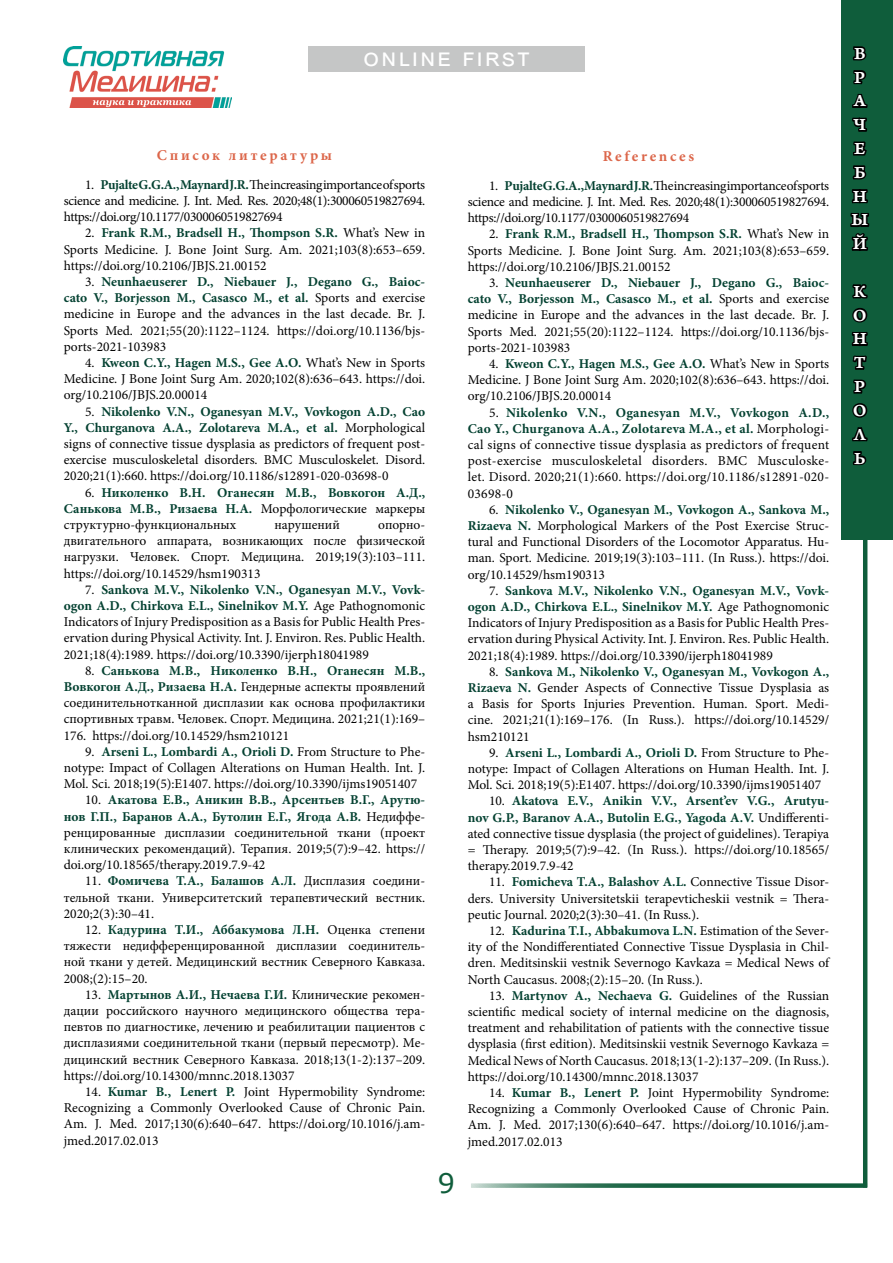
<style>
.page{position:relative;width:893px;height:1263px;background:#fff}
.page>*{position:absolute;margin:0;border:0;box-sizing:border-box;transform-origin:0 0}
.t1{font:27px "Verdana";color:#0f5d3b}
.t2{font:24px "Arial";letter-spacing:.1em;color:#fff}
.t3{font:18px/23.9px "Arno Pro Smbd Caption";color:#fff}
.Литература__заг{font:700 15px "Minion Pro";letter-spacing:.18em;color:#dc664a}
.t4{font:13.5px/16.2px "Minion Pro";color:#000;text-align:justify}
.t5{font:700 13.5px/16.2px "Minion Pro";color:#054232;text-align:justify}
.s1{font-weight:700;color:#054232}
.s2{font-weight:400;color:#000}
</style>
<div class="page">
<hr style="left:863px;top:111px;width:4px;height:1076px;background:#0f5d3b">
<svg style="left:471px;top:1183px;width:396px;height:5px;background:#448066"></svg>
<img style="left:64px;top:47px;width:168px;height:60px">
<div style="left:841px;top:0;width:52px;height:540px;background:#0f5d3b"></div>
<svg style="left:852px;top:46px;width:15px;height:15px"></svg>
<svg style="left:852px;top:70px;width:16px;height:86px"></svg>
<svg style="left:852px;top:165px;width:15px;height:15px"></svg>
<svg style="left:851px;top:189px;width:17px;height:15px"></svg>
<svg style="left:850px;top:213px;width:20px;height:38px"></svg>
<svg style="left:851px;top:284px;width:17px;height:182px"></svg>
<div style="left:308px;top:46px;width:277px;height:26px;background:#c5c6c6"></div>
<h2 class="t2" style="left:364px;top:42px;width:168px">online first</h2>
<p class="Литература__заг" style="left:157px;top:144px;width:177px">Список литературы</p>
<p class="t4" style="left:64px;top:176px;width:363px;text-indent:21px">1. <span class="s1">Pujalte G.G.A., Maynard J.R.</span> The increasing importance of sports science and medicine. J. Int. Med. Res. 2020;48(1):300060519827694. https://doi.org/10.1177/0300060519827694</p>
<p class="t4" style="left:64px;top:225px;width:363px;text-indent:21px">2. <span class="s1">Frank R.M., Bradsell H., Thompson S.R.</span> What’s New in Sports Medicine. J. Bone Joint Surg. Am. 2021;103(8):653–659. https://doi.org/10.2106/JBJS.21.00152</p>
<p class="t4" style="left:64px;top:274px;width:363px;text-indent:21px">3. <span class="s1">Neunhaeuserer D., Niebauer J., Degano G., Baioc&shy;cato V., Borjesson M., Casasco M., et al.</span> Sports and exercise medicine in Europe and the advances in the last decade. Br. J.<br>Sports Med. 2021;55(20):1122–1124. https://doi.org/10.1136/bjs&shy;ports-2021-103983</p>
<p class="t4" style="left:64px;top:355px;width:363px;text-indent:21px">4. <span class="s1">Kweon C.Y., Hagen M.S., Gee A.O.</span> What’s New in Sports Medicine. J Bone Joint Surg Am. 2020;102(8):636–643. https://doi. org/10.2106/JBJS.20.00014</p>
<p class="t4" style="left:64px;top:403px;width:363px;text-indent:21px">5. <span class="s1">Nikolenko V.N., Oganesyan M.V., Vovkogon A.D., Cao Y., Churganova A.A., Zolotareva M.A., et al.</span> Morphological signs of connective tissue dysplasia as predictors of frequent post&shy;exercise musculoskeletal disorders. BMC Musculoskelet. Disord.<br>2020;21(1):660. https://doi.org/10.1186/s12891-020-03698-0</p>
<p class="t5" style="left:64px;top:484px;width:363px;text-indent:21px"><span class="s2">6.</span> Николенко В.Н. Оганесян М.В., Вовкогон А.Д., Санькова М.В., Ризаева Н.А. <span class="s2">Морфологические маркеры структурно-функциональных</span></p>
<p class="t4" style="left:275px;top:517px;width:67px">нарушений</p>
<p class="t4" style="left:64px;top:517px;width:363px;text-indent:315px">опорно&shy;двигательного аппарата, возникающих после физической нагрузки. Человек. Спорт. Медицина. 2019;19(3):103–111. https://doi.org/10.14529/hsm190313</p>
<p class="t4" style="left:64px;top:581px;width:363px;text-indent:21px">7. <span class="s1">Sankova M.V., Nikolenko V.N., Oganesyan M.V., Vovk&shy;ogon A.D., Chirkova E.L., Sinelnikov M.Y.</span> Age Pathognomonic Indicators of Injury Predisposition as a Basis for Public Health Pres&shy;ervation during Physical Activity. Int. J. Environ. Res. Public Health.<br>2021;18(4):1989. https://doi.org/10.3390/ijerph18041989</p>
<p class="t4" style="left:64px;top:662px;width:363px;text-indent:21px">8. <span class="s1">Санькова М.В., Николенко В.Н., Оганесян М.В., Вовкогон А.Д., Ризаева Н.А.</span> Гендерные аспекты проявлений соединительнотканной дисплазии как основа профилактики спортивных травм. Человек. Спорт. Медицина. 2021;21(1):169– 176. https://doi.org/10.14529/hsm210121</p>
<p class="t4" style="left:64px;top:743px;width:363px;text-indent:21px">9. <span class="s1">Arseni L., Lombardi A., Orioli D.</span> From Structure to Phe&shy;notype: Impact of Collagen Alterations on Human Health. Int. J.<br>Mol. Sci. 2018;19(5):E1407. https://doi.org/10.3390/ijms19051407</p>
<p class="t4" style="left:64px;top:792px;width:363px;text-indent:21px">10. <span class="s1">Акатова Е.В., Аникин В.В., Арсентьев В.Г., Арутю&shy;нов Г.П., Баранов А.А., Бутолин Е.Г., Ягода А.В.</span> Недиффе&shy;ренцированные дисплазии соединительной ткани (проект клинических рекомендаций). Терапия. 2019;5(7):9–42. https:// doi.org/10.18565/therapy.2019.7.9-42</p>
<p class="t4" style="left:64px;top:873px;width:363px;text-indent:21px">11. <span class="s1">Фомичева Т.А., Балашов А.Л.</span> Дисплазия соедини&shy;тельной ткани. Университетский терапевтический вестник.<br>2020;2(3):30–41.</p>
<p class="t4" style="left:64px;top:922px;width:363px;text-indent:21px">12. <span class="s1">Кадурина Т.И., Аббакумова Л.Н.</span> Оценка степени тяжести недифференцированной дисплазии соединитель&shy;ной ткани у детей. Медицинский вестник Северного Кавказа.<br>2008;(2):15–20.</p>
<p class="t4" style="left:64px;top:986px;width:363px;text-indent:21px">13. <span class="s1">Мартынов А.И., Нечаева Г.И.</span> Клинические рекомен&shy;дации российского научного медицинского общества тера&shy;певтов по диагностике, лечению и реабилитации пациентов с дисплазиями соединительной ткани (первый пересмотр). Ме&shy;дицинский вестник Северного Кавказа. 2018;13(1-2):137–209. https://doi.org/10.14300/mnnc.2018.13037</p>
<p class="t4" style="left:64px;top:1084px;width:363px;text-indent:21px">14. <span class="s1">Kumar B., Lenert P.</span> Joint Hypermobility Syndrome:<br>Recognizing a Commonly Overlooked Cause of Chronic Pain.<br>Am. J. Med. 2017;130(6):640–647. https://doi.org/10.1016/j.am&shy;jmed.2017.02.013</p>
<h1 class="t1" style="left:438px;top:1165px;width:19px">9</h1>
<p class="Литература__заг" style="left:603px;top:145px;width:93px">References</p>
<p class="t4" style="left:468px;top:177px;width:363px;text-indent:21px">1. <span class="s1">Pujalte G.G.A., Maynard J.R.</span> The increasing importance of sports science and medicine. J. Int. Med. Res. 2020;48(1):300060519827694. https://doi.org/10.1177/0300060519827694</p>
<p class="t4" style="left:468px;top:226px;width:363px;text-indent:21px">2. <span class="s1">Frank R.M., Bradsell H., Thompson S.R.</span> What’s New in Sports Medicine. J. Bone Joint Surg. Am. 2021;103(8):653–659. https://doi.org/10.2106/JBJS.21.00152</p>
<p class="t4" style="left:468px;top:275px;width:363px;text-indent:21px">3. <span class="s1">Neunhaeuserer D., Niebauer J., Degano G., Baioc&shy;cato V., Borjesson M., Casasco M., et al.</span> Sports and exercise medicine in Europe and the advances in the last decade. Br. J.<br>Sports Med. 2021;55(20):1122–1124. https://doi.org/10.1136/bjs&shy;ports-2021-103983</p>
<p class="t4" style="left:468px;top:356px;width:363px;text-indent:21px">4. <span class="s1">Kweon C.Y., Hagen M.S., Gee A.O.</span> What’s New in Sports Medicine. J Bone Joint Surg Am. 2020;102(8):636–643. https://doi. org/10.2106/JBJS.20.00014</p>
<p class="t4" style="left:468px;top:404px;width:363px;text-indent:21px">5. <span class="s1">Nikolenko V.N., Oganesyan M.V., Vovkogon A.D., Cao Y., Churganova A.A., Zolotareva M.A., et al.</span> Morphologi&shy;cal signs of connective tissue dysplasia as predictors of frequent post-exercise musculoskeletal disorders. BMC Musculoske&shy;let. Disord. 2020;21(1):660. https://doi.org/10.1186/s12891-020- 03698-0</p>
<p class="t4" style="left:468px;top:501px;width:363px;text-indent:21px">6. <span class="s1">Nikolenko V., Oganesyan M., Vovkogon A., Sankova M., Rizaeva N.</span> Morphological Markers of the Post Exercise Struc&shy;tural and Functional Disorders of the Locomotor Apparatus. Hu&shy;man. Sport. Medicine. 2019;19(3):103–111. (In Russ.). https://doi. org/10.14529/hsm190313</p>
<p class="t4" style="left:468px;top:582px;width:363px;text-indent:21px">7. <span class="s1">Sankova M.V., Nikolenko V.N., Oganesyan M.V., Vovk&shy;ogon A.D., Chirkova E.L., Sinelnikov M.Y.</span> Age Pathognomonic Indicators of Injury Predisposition as a Basis for Public Health Pres&shy;ervation during Physical Activity. Int. J. Environ. Res. Public Health.<br>2021;18(4):1989. https://doi.org/10.3390/ijerph18041989</p>
<p class="t4" style="left:468px;top:663px;width:363px;text-indent:21px">8. <span class="s1">Sankova M., Nikolenko V., Oganesyan M., Vovkogon A., Rizaeva N.</span> Gender Aspects of Connective Tissue Dysplasia as a Basis for Sports Injuries Prevention. Human. Sport. Medi&shy;cine. 2021;21(1):169–176. (In Russ.). https://doi.org/10.14529/ hsm210121</p>
<p class="t4" style="left:468px;top:744px;width:363px;text-indent:21px">9. <span class="s1">Arseni L., Lombardi A., Orioli D.</span> From Structure to Phe&shy;notype: Impact of Collagen Alterations on Human Health. Int. J.<br>Mol. Sci. 2018;19(5):E1407. https://doi.org/10.3390/ijms19051407</p>
<p class="t4" style="left:468px;top:793px;width:363px;text-indent:21px">10. <span class="s1">Akatova E.V., Anikin V.V., Arsent’ev V.G., Arutyu&shy;nov G.P., Baranov A.A., Butolin E.G., Yagoda A.V.</span> Undifferenti&shy;ated connective tissue dysplasia (the project of guidelines). Terapiya = Therapy. 2019;5(7):9–42. (In Russ.). https://doi.org/10.18565/ therapy.2019.7.9-42</p>
<p class="t4" style="left:468px;top:874px;width:363px;text-indent:21px">11. <span class="s1">Fomicheva T.A., Balashov A.L.</span> Connective Tissue Disor&shy;ders. University Universitetskii terapevticheskii vestnik = Thera&shy;peutic Journal. 2020;2(3):30–41. (In Russ.).</p>
<p class="t4" style="left:468px;top:923px;width:363px;text-indent:21px">12. <span class="s1">Kadurina Т.I., Abbakumova L.N.</span> Estimation of the Sever&shy;ity of the Nondifferentiated Connective Tissue Dysplasia in Chil&shy;dren. Meditsinskii vestnik Severnogo Kavkaza = Medical News of North Caucasus. 2008;(2):15–20. (In Russ.).</p>
<p class="t4" style="left:468px;top:987px;width:363px;text-indent:21px">13. <span class="s1">Martynov A., Nechaeva G.</span> Guidelines of the Russian scientific medical society of internal medicine on the diagnosis, treatment and rehabilitation of patients with the connective tissue dysplasia (first edition). Meditsinskii vestnik Severnogo Kavkaza = Medical News of North Caucasus. 2018;13(1-2):137–209. (In Russ.). https://doi.org/10.14300/mnnc.2018.13037</p>
<p class="t4" style="left:468px;top:1085px;width:363px;text-indent:21px">14. <span class="s1">Kumar B., Lenert P.</span> Joint Hypermobility Syndrome:<br>Recognizing a Commonly Overlooked Cause of Chronic Pain.<br>Am. J. Med. 2017;130(6):640–647. https://doi.org/10.1016/j.am&shy;jmed.2017.02.013</p>
<h3 class="t3" style="left:851px;top:42px;width:18px">В<br>Р<br>А<br>Ч<br>Е<br>Б<br>Н<br>Ы<br>Й</h3>
<h3 class="t3" style="left:853px;top:280px;width:16px;text-align:justify">К О Н Т Р О Л Ь</h3>
</div>
